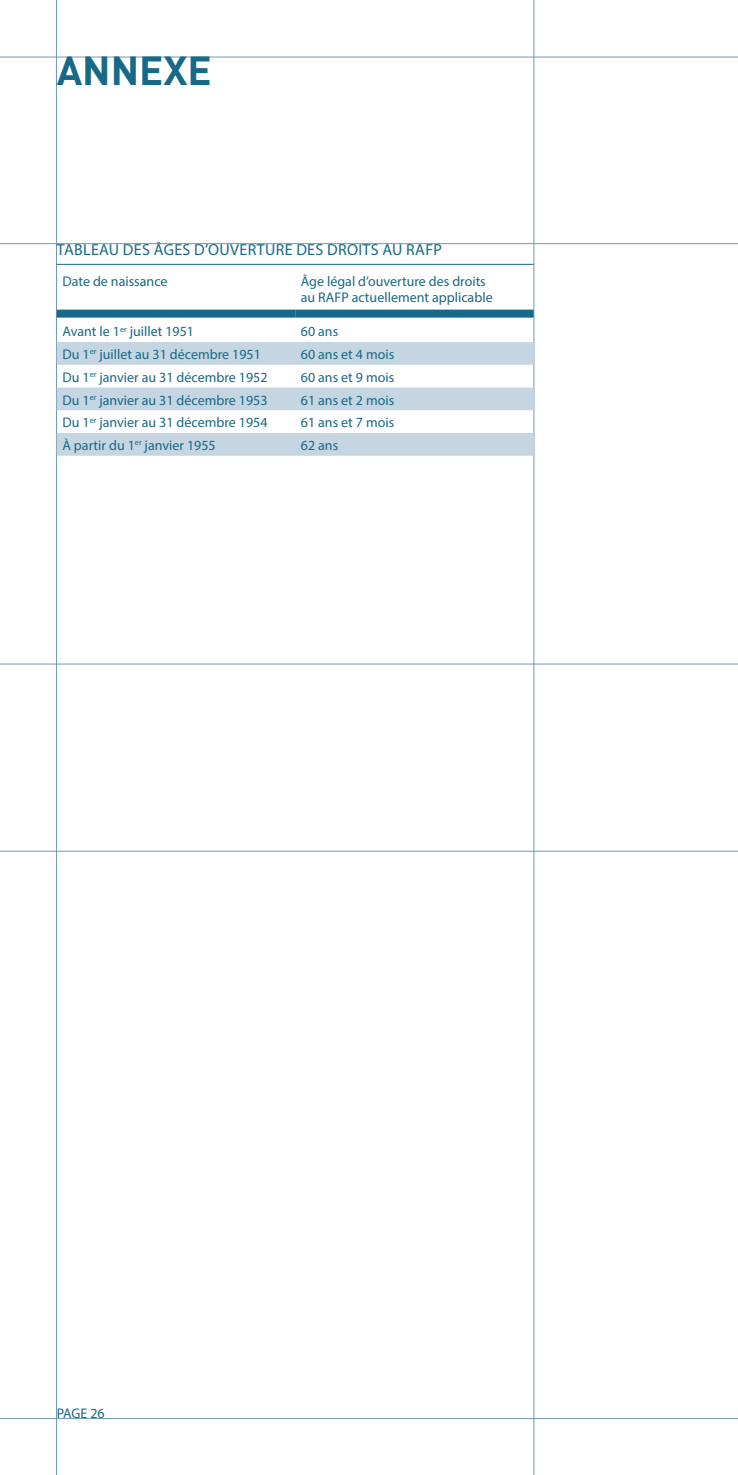
<style>
.page{position:relative;width:738px;height:1475px;background:#fff}
.page>*{position:absolute;margin:0;border:0;box-sizing:border-box;transform-origin:0 0}
._15-ST_1{font:700 40px "DIN";color:#186887}
.Graph-Titre{font:16px "Myriad Pro";letter-spacing:.02em;color:#186887}
.Tab-Texte{font:14px "Myriad Pro";color:#186887}
.Tab-Tete{font:14px/16px "Myriad Pro";color:#186887}
</style>
<div class="page">
<hr style="left:737px;top:0;width:1px;height:1474px;background:#186887">
<hr style="left:533px;top:0;width:1px;height:1474px;background:#6c9ab4">
<hr style="left:56px;top:0;width:1px;height:1474px;background:#6c9ab4">
<hr style="left:0;top:57px;width:737px;height:1px;background:#6c9ab4">
<hr style="left:0;top:243px;width:737px;height:1px;background:#6c9ab4">
<hr style="left:0;top:663px;width:737px;height:1px;background:#6c9ab4">
<hr style="left:0;top:1417px;width:737px;height:1px;background:#6c9ab4">
<hr style="left:0;top:850px;width:737px;height:1px;background:#6c9ab4">
<hr style="left:57px;top:264px;width:476px;height:1px;background:#186887">
<svg style="left:57px;top:342px;width:476px;height:113px;fill:#c5d6e2"></svg>
<div style="left:57px;top:309px;width:238px;height:8px;background:#186887"></div>
<div style="left:295px;top:309px;width:238px;height:8px;background:#186887"></div>
<p class="_15-ST_1" style="left:57px;top:45px;width:156px">ANNEXE</p>
<p class="Graph-Titre" style="left:57px;top:240px;width:386px">TABLEAU DES ÂGES D’OUVERTURE DES DROITS AU RAFP</p>
<p class="Tab-Tete" style="left:62px;top:273px;width:107px">Date de naissance</p>
<p class="Tab-Tete" style="left:300px;top:273px;width:193px">Âge légal d’ouverture des droits au RAFP actuellement applicable</p>
<p class="Tab-Texte" style="left:62px;top:323px;width:133px">Avant le 1<sup>er</sup> juillet 1951</p>
<p class="Tab-Texte" style="left:300px;top:323px;width:39px">60 ans</p>
<p class="Tab-Texte" style="left:62px;top:346px;width:200px">Du 1<sup>er</sup> juillet au 31 décembre 1951</p>
<p class="Tab-Texte" style="left:300px;top:346px;width:95px">60 ans et 4 mois</p>
<p class="Tab-Texte" style="left:62px;top:368px;width:206px">Du 1<sup>er</sup> janvier au 31 décembre 1952</p>
<p class="Tab-Texte" style="left:300px;top:368px;width:95px">60 ans et 9 mois</p>
<p class="Tab-Texte" style="left:62px;top:391px;width:206px">Du 1<sup>er</sup> janvier au 31 décembre 1953</p>
<p class="Tab-Texte" style="left:300px;top:391px;width:95px">61 ans et 2 mois</p>
<p class="Tab-Texte" style="left:62px;top:414px;width:206px">Du 1<sup>er</sup> janvier au 31 décembre 1954</p>
<p class="Tab-Texte" style="left:300px;top:414px;width:95px">61 ans et 7 mois</p>
<p class="Tab-Texte" style="left:62px;top:436px;width:155px">À partir du 1<sup>er</sup> janvier 1955</p>
<p class="Tab-Texte" style="left:300px;top:436px;width:39px">62 ans</p>
<p class="Tab-Tete" style="left:57px;top:1404px;width:49px">PAGE 26</p>
</div>
